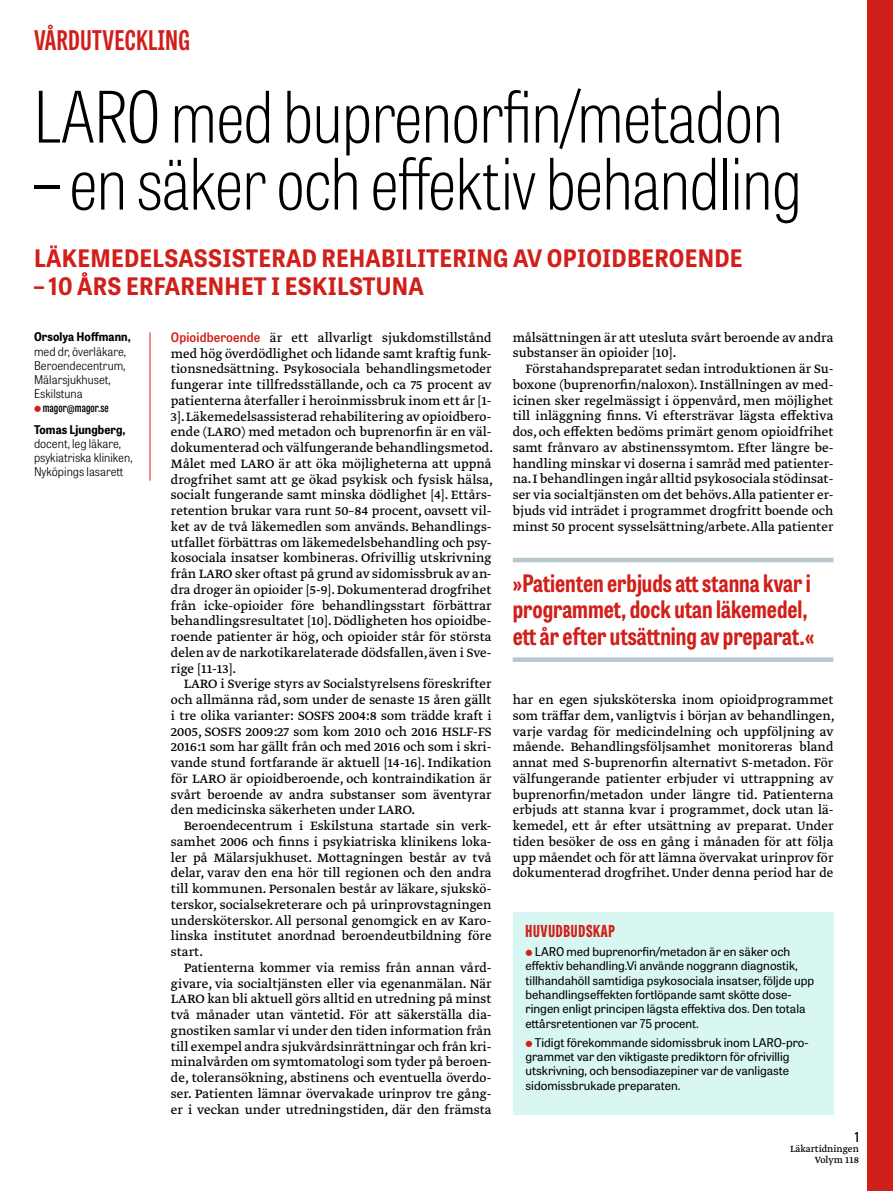
<style>
.page{position:relative;width:893px;height:1191px;background:#fff}
.page>*{position:absolute;margin:0;border:0;box-sizing:border-box;transform-origin:0 0}
.t1{font:100 70.5px "Tablet Gothic Condensed";letter-spacing:-.005em;color:#000}
.t2{font:700 27px "Tablet Gothic Compressed";letter-spacing:.02em;color:#d11f1a}
.t3{font:700 24px/26.2px "Tablet Gothic Condensed";color:#d11f1a}
.t4{font:700 24px "Tablet Gothic Narrow";letter-spacing:.01em;color:#d11f1a}
.t5{font:800 16.5px "Tablet Gothic Compressed";letter-spacing:.045em;color:#d11f1a}
.t6{font:14.25px/15.8px "Greta Text Pro Regular Min";color:#000;text-align:justify}
.t7{font:600 13.5px "Tablet Gothic Condensed";color:#000}
.t8{font:12px/14.4px "Tablet Gothic";color:#000}
.t9{font:300 12px/14.2px "Tablet Gothic Narrow";color:#000}
.t10{font:700 12px "Tablet Gothic Narrow";letter-spacing:.005em;color:#000}
.t11{font:600 12px "Tablet Gothic Compressed";letter-spacing:.01em;color:#000}
.t12{font:10.5px/10.5px "Greta Text Pro";color:#000;text-align:right}
.s1{font-family:"Tablet Gothic Narrow";font-weight:600;font-size:13.05px;color:#d11f1a}
</style>
<div class="page">
<div style="left:867px;top:0;width:26px;height:1191px;background:#d11f1a"></div>
<hr style="left:150px;top:332px;width:1px;height:148px;background:#d11f1a">
<div style="left:513px;top:912px;width:320px;height:202px;background:#d8f7f2"></div>
<hr style="left:513px;top:558px;width:320px;height:4px;background:#bac6cd">
<div style="left:513px;top:657px;width:320px;height:5px;background:#bac6cd"></div>
<h2 class="t2" style="left:34px;top:22px;width:157px">VÅRDUTVECKLING</h2>
<h1 class="t1" style="left:34px;top:70px;width:750px">LARO med buprenorfin/metadon</h1>
<h1 class="t1" style="left:34px;top:137px;width:769px">– en säker och effektiv behandling</h1>
<h3 class="t4" style="left:34px;top:241px;width:710px">LÄKEMEDELSASSISTERAD REHABILITERING AV OPIOIDBEROENDE</h3>
<h3 class="t4" style="left:34px;top:270px;width:391px">– 10 ÅRS ERFARENHET I ESKILSTUNA</h3>
<p class="t10" style="left:34px;top:329px;width:98px">ORSOLYA HOFFMANN,</p>
<p class="t9" style="left:34px;top:344px;width:93px">med dr, överläkare,<br>Beroendecentrum,<br>Mälarsjukhuset,<br>Eskilstuna</p>
<p class="t11" style="left:43px;top:399px;width:67px">magor@magor.se</p>
<p class="t10" style="left:34px;top:421px;width:93px">TOMAS LJUNGBERG,</p>
<p class="t9" style="left:34px;top:436px;width:100px">docent, leg läkare, psykiatriska kliniken,<br>Nyköpings lasarett</p>
<p class="t6" style="left:171px;top:330px;width:324px"><span class="s1">Opioidberoende</span> är ett allvarligt sjukdomstillstånd med hög överdödlighet och lidande samt kraftig funk&shy;tionsnedsättning. Psykosociala behandlingsmetoder fungerar inte tillfredsställande, och ca 75 procent av patienterna återfaller i heroinmissbruk inom ett år [1- 3]. Läkemedelsassisterad rehabilitering av opioidbero&shy;ende (LARO) med metadon och buprenorfin är en väl&shy;dokumenterad och välfungerande behandlingsmetod.<br>Målet med LARO är att öka möjligheterna att uppnå drogfrihet samt att ge ökad psykisk och fysisk hälsa, socialt fungerande samt minska dödlighet [4]. Ettårs&shy;retention brukar vara runt 50–84 procent, oavsett vil&shy;ket av de två läkemedlen som används. Behandlings&shy;utfallet förbättras om läkemedelsbehandling och psy&shy;kosociala insatser kombineras. Ofrivillig utskrivning från LARO sker oftast på grund av sidomissbruk av an&shy;dra droger än opioider [5-9]. Dokumenterad drogfrihet från icke-opioider före behandlingsstart förbättrar behandlingsresultatet [10]. Dödligheten hos opioidbe&shy;roende patienter är hög, och opioider står för största delen av de narkotikarelaterade dödsfallen, även i Sve&shy;rige [11-13].</p>
<p class="t6" style="left:171px;top:677px;width:322px;text-indent:13px">LARO i Sverige styrs av Socialstyrelsens föreskrifter och allmänna råd, som under de senaste 15 åren gällt i tre olika varianter: SOSFS 2004:8 som trädde kraft i 2005, SOSFS 2009:27 som kom 2010 och 2016 HSLF-FS 2016:1 som har gällt från och med 2016 och som i skri&shy;vande stund fortfarande är aktuell [14-16]. Indikation för LARO är opioidberoende, och kontraindikation är svårt beroende av andra substanser som äventyrar den medicinska säkerheten under LARO.</p>
<p class="t6" style="left:171px;top:818px;width:322px;text-indent:13px">Beroendecentrum i Eskilstuna startade sin verk&shy;samhet 2006 och finns i psykiatriska klinikens loka&shy;ler på Mälarsjukhuset. Mottagningen består av två delar, varav den ena hör till regionen och den andra till kommunen. Personalen består av läkare, sjukskö&shy;terskor, socialsekreterare och på urinprovstagningen undersköterskor. All personal genomgick en av Karo&shy;linska institutet anordnad beroendeutbildning före start.</p>
<p class="t6" style="left:171px;top:960px;width:322px;text-indent:13px">Patienterna kommer via remiss från annan vård&shy;givare, via socialtjänsten eller via egenanmälan. När LARO kan bli aktuell görs alltid en utredning på minst två månader utan väntetid. För att säkerställa dia&shy;gnostiken samlar vi under den tiden information från till exempel andra sjukvårdsinrättningar och från kri&shy;minalvården om symtomatologi som tyder på beroen&shy;de, toleransökning, abstinens och eventuella överdo&shy;ser. Patienten lämnar övervakade urinprov tre gång&shy;er i veckan under utredningstiden, där den främsta</p>
<p class="t6" style="left:513px;top:330px;width:322px">målsättningen är att utesluta svårt beroende av andra substanser än opioider [10].</p>
<p class="t6" style="left:513px;top:361px;width:322px;text-indent:13px">Förstahandspreparatet sedan introduktionen är Su&shy;boxone (buprenorfin/naloxon). Inställningen av med&shy;icinen sker regelmässigt i öppenvård, men möjlighet till inläggning finns. Vi eftersträvar lägsta effektiva dos, och effekten bedöms primärt genom opioidfrihet samt frånvaro av abstinenssymtom. Efter längre be&shy;handling minskar vi doserna i samråd med patienter&shy;na.I behandlingen ingår alltid psykosociala stödinsat&shy;ser via socialtjänsten om det behövs.Alla patienter er&shy;bjuds vid inträdet i programmet drogfritt boende och minst 50 procent sysselsättning/arbete. Alla patienter</p>
<h3 class="t3" style="left:513px;top:569px;width:303px">»Patienten erbjuds att stanna kvar i programmet, dock utan läkemedel, ett år efter utsättning av preparat.«</h3>
<p class="t6" style="left:513px;top:692px;width:324px">har en egen sjuksköterska inom opioidprogrammet som träffar dem, vanligtvis i början av behandlingen, varje vardag för medicindelning och uppföljning av mående. Behandlingsföljsamhet monitoreras bland annat med S-buprenorfin alternativt S-metadon. För välfungerande patienter erbjuder vi uttrappning av buprenorfin/metadon under längre tid. Patienterna erbjuds att stanna kvar i programmet, dock utan lä&shy;kemedel, ett år efter utsättning av preparat. Under tiden besöker de oss en gång i månaden för att följa upp måendet och för att lämna övervakat urinprov för dokumenterad drogfrihet. Under denna period har de</p>
<p class="t5" style="left:525px;top:919px;width:91px">HUVUDBUDSKAP</p>
<p class="t8" style="left:525px;top:943px;width:290px;text-indent:9px">LARO med buprenorfin/metadon är en säker och effektiv behandling.Vi använde noggrann diagnostik, tillhandahöll samtidiga psykosociala insatser, följde upp behandlingseffekten fortlöpande samt skötte dose&shy;ringen enligt principen lägsta effektiva dos. Den totala ettårsretentionen var 75 procent.</p>
<p class="t8" style="left:525px;top:1034px;width:285px;text-indent:9px">Tidigt förekommande sidomissbruk inom LARO-pro&shy;grammet var den viktigaste prediktorn för ofrivillig utskrivning, och bensodiazepiner var de vanligaste sidomissbrukade preparaten.</p>
<p class="t7" style="left:855px;top:1127px;width:6px">1</p>
<p class="t12" style="left:790px;top:1144px;width:70px">Läkartidningen<br>Volym 118</p>
</div>
